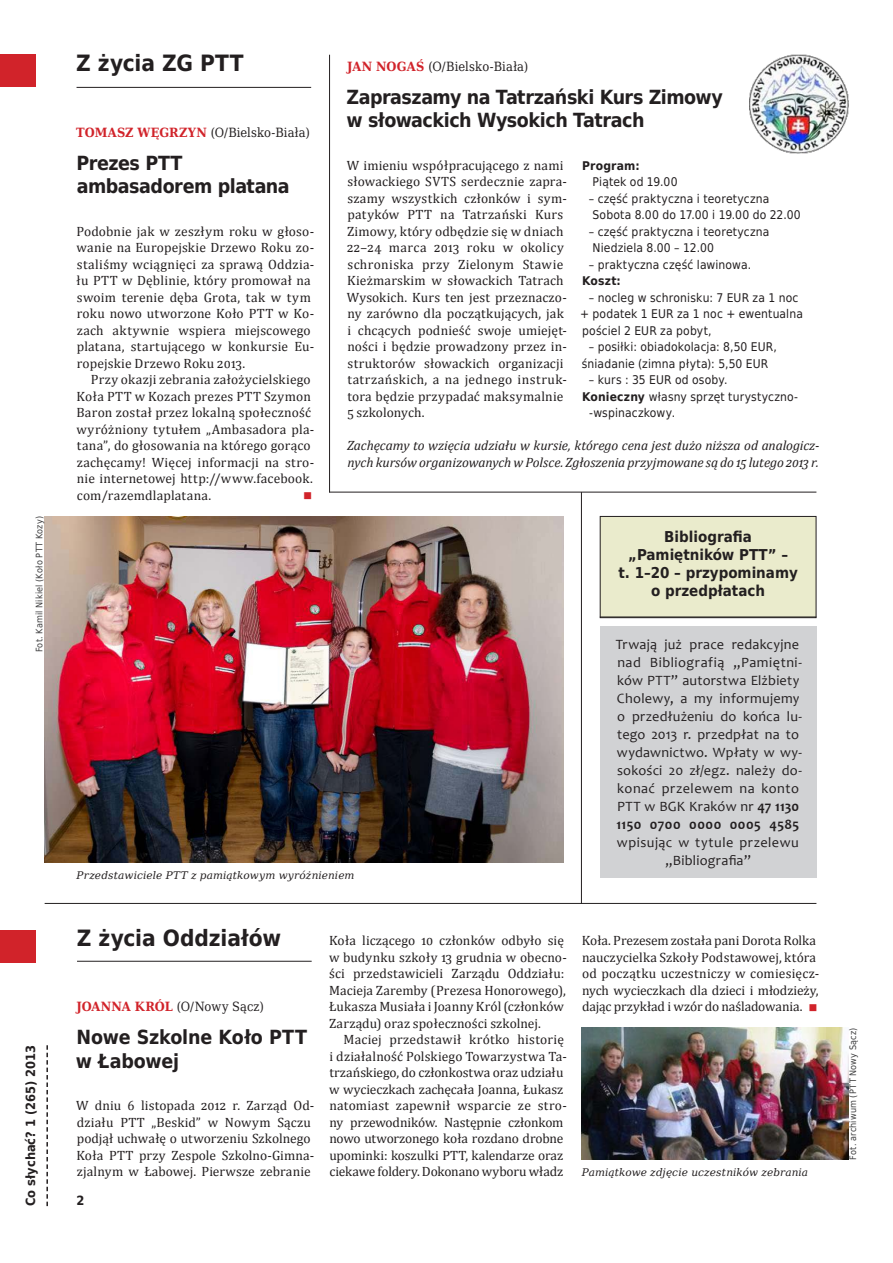
<style>
.page{position:relative;width:893px;height:1263px;background:#fff}
.page>*{position:absolute;margin:0;border:0;box-sizing:border-box;transform-origin:0 0}
.naglowki{font:700 22.5px "DejaVu Sans Condensed";letter-spacing:-.005em;color:#231f20}
.naglowki_mniejsze_we{font:700 19.5px/23.4px "DejaVu Sans Condensed";letter-spacing:-.025em;color:#231f20}
.naglowki_mniejsze_we-2{font:700 19.5px/23.4px "DejaVu Sans Condensed";letter-spacing:-.005em;color:#231f20}
.t1{font:700 15px/18px "DejaVu Sans Condensed";color:#231f20;text-align:center}
.t2{font:14.25px/18px "Candara";letter-spacing:.02em;color:#231f20;text-align:center}
.podst_pierwszy{font:13.5px/16.5px "Cambria";letter-spacing:.015em;color:#231f20}
.Postawowy{font:13.5px/16.5px "Cambria";letter-spacing:.005em;color:#231f20}
.podst_pierwszy_z_ods{font:italic 13.5px/16.5px "Cambria";letter-spacing:-.005em;color:#231f20}
.Autor_przed_nagl_mni{font:12.75px "DejaVu Serif Condensed";letter-spacing:.01em;color:#231f20}
.t3{font:700 12.75px "DejaVu Sans Condensed";color:#231f20}
.bibliografia{font:12px/16.5px "DejaVu Sans Condensed";letter-spacing:.015em;color:#231f20}
.bibliografia-2{font:700 12px "DejaVu Sans Condensed";letter-spacing:.015em;color:#231f20}
.zdjecie{font:italic 10.5px "DejaVu Serif";letter-spacing:.005em;color:#231f20}
.fot{font:9px "DejaVu Sans Condensed";letter-spacing:.02em;color:#3e3e3f}
.t4{font:9px "DejaVu Serif";color:#d1232a}
.s1{font-weight:700;color:#d1232a}
.s2{font-weight:700}
</style>
<div class="page">
<svg style="left:46px;top:1045px;width:2px;height:161px"></svg>
<div style="left:600px;top:516px;width:216px;height:102px;background:#eaebcc"></div>
<div style="left:600px;top:516px;width:216px;height:102px;border:1px solid #231f20"></div>
<div style="left:0;top:55px;width:35px;height:32px;background:#d1232a"></div>
<hr style="left:77px;top:87px;width:234px;height:1px;background:#231f20">
<img style="left:45px;top:516px;width:519px;height:346px">
<img style="left:750px;top:55px;width:98px;height:98px">
<hr style="left:329px;top:55px;width:1px;height:437px;background:#231f20">
<hr style="left:329px;top:492px;width:487px;height:1px;background:#231f20">
<div style="left:0;top:930px;width:36px;height:33px;background:#d1232a"></div>
<hr style="left:77px;top:961px;width:235px;height:1px;background:#231f20">
<hr style="left:45px;top:903px;width:771px;height:1px;background:#231f20">
<div style="left:600px;top:626px;width:216px;height:252px;background:#d1d2d4"></div>
<hr style="left:581px;top:492px;width:1px;height:412px;background:#231f20">
<hr style="left:600px;top:617px;width:216px;height:1px;background:#231f20">
<img style="left:582px;top:1028px;width:266px;height:132px">
<p class="fot" style="left:32px;top:652px;width:138px;rotate:-90deg">Fot. Kamil Nikiel (Koło PTT Kozy)</p>
<p class="t3" style="left:20px;top:1206px;width:162px;rotate:-90deg">Co słychać? 1 (265) 2013</p>
<p class="naglowki" style="left:76px;top:44px;width:169px">Z życia ZG PTT</p>
<p class="Autor_przed_nagl_mni" style="left:76px;top:122px;width:235px"><span class="s1">TOMASZ WĘGRZYN</span> (O/Bielsko-Biała)</p>
<p class="naglowki_mniejsze_we" style="left:77px;top:150px;width:215px">Prezes PTT ambasadorem platana</p>
<p class="podst_pierwszy" style="left:76px;top:223px;width:239px">Podobnie jak w zeszłym roku w głoso&shy;wanie na Europejskie Drzewo Roku zo&shy;staliśmy wciągnięci za sprawą Oddzia&shy;łu PTT w Dęblinie, który promował na swoim terenie dęba Grota, tak w tym roku nowo utworzone Koło PTT w Ko&shy;zach aktywnie wspiera miejscowego platana, startującego w konkursie Eu&shy;ropejskie Drzewo Roku 2013.</p>
<p class="Postawowy" style="left:76px;top:371px;width:239px;text-indent:14px">Przy okazji zebrania założycielskiego Koła PTT w Kozach prezes PTT Szymon Baron został przez lokalną społeczność wyróżniony tytułem „Ambasadora pla&shy;tana”, do głosowania na którego gorąco zachęcamy! Więcej informacji na stro&shy;nie internetowej http://www.facebook. com/razemdlaplatana.</p>
<p class="t4" style="left:303px;top:488px;width:10px">■</p>
<p class="Autor_przed_nagl_mni" style="left:347px;top:56px;width:183px"><span class="s1">JAN NOGAŚ</span> (O/Bielsko-Biała)</p>
<p class="naglowki_mniejsze_we" style="left:346px;top:84px;width:378px">Zapraszamy na Tatrzański Kurs Zimowy w słowackich Wysokich Tatrach</p>
<p class="podst_pierwszy" style="left:347px;top:157px;width:222px">W imieniu współpracującego z nami słowackiego SVTS serdecznie zapra&shy;szamy wszystkich członków i sym&shy;patyków PTT na Tatrzański Kurs Zimowy, który odbędzie się w dniach 22–24 marca 2013 roku w okolicy schroniska przy Zielonym Stawie Kieżmarskim w słowackich Tatrach Wysokich. Kurs ten jest przeznaczo&shy;ny zarówno dla początkujących, jak i chcących podnieść swoje umiejęt&shy;ności i będzie prowadzony przez in&shy;struktorów słowackich organizacji tatrzańskich, a na jednego instruk&shy;tora będzie przypadać maksymalnie 5 szkolonych.</p>
<p class="bibliografia-2" style="left:582px;top:155px;width:59px">Program:</p>
<p class="bibliografia" style="left:593px;top:173px;width:86px">Piątek od 19.00</p>
<p class="bibliografia" style="left:589px;top:190px;width:182px">– część praktyczna i teoretyczna</p>
<p class="bibliografia" style="left:592px;top:206px;width:210px">Sobota 8.00 do 17.00 i 19.00 do 22.00</p>
<p class="bibliografia" style="left:589px;top:223px;width:182px">– część praktyczna i teoretyczna</p>
<p class="bibliografia" style="left:593px;top:239px;width:123px">Niedziela 8.00 – 12.00</p>
<p class="bibliografia" style="left:589px;top:256px;width:164px">– praktyczna część lawinowa.</p>
<p class="bibliografia-2" style="left:582px;top:271px;width:40px">Koszt:</p>
<p class="bibliografia" style="left:580px;top:289px;width:224px;text-indent:9px">– nocleg w schronisku: 7 EUR za 1 noc + podatek 1 EUR za 1 noc + ewentualna pościel 2 EUR za pobyt,</p>
<p class="bibliografia" style="left:582px;top:338px;width:197px;text-indent:7px">– posiłki: obiadokolacja: 8,50 EUR, śniadanie (zimna płyta): 5,50 EUR</p>
<p class="bibliografia" style="left:589px;top:371px;width:140px">– kurs : 35 EUR od osoby.</p>
<p class="bibliografia" style="left:589px;top:388px;width:210px;text-indent:-7px"><span class="s2">Konieczny</span> własny sprzęt turystyczno--wspinaczkowy.</p>
<p class="podst_pierwszy_z_ods" style="left:347px;top:437px;width:474px">Zachęcamy to wzięcia udziału w kursie, którego cena jest dużo niższa od analogicz&shy;nych kursów organizowanych w Polsce. Zgłoszenia przyjmowane są do 15 lutego 2013 r.</p>
<p class="t1" style="left:618px;top:528px;width:181px">Bibliografia „Pamiętników PTT” –<br>t. 1–20 – przypominamy o przedpłatach</p>
<p class="zdjecie" style="left:77px;top:867px;width:279px">Przedstawiciele PTT z pamiątkowym wyróżnieniem</p>
<p class="t2" style="left:616px;top:635px;width:187px">Trwają już prace redakcyjne nad Bibliografią „Pamiętni&shy;ków PTT” autorstwa Elżbiety<br>Cholewy, a my informujemy o przedłużeniu do końca lu&shy;tego 2013 r. przedpłat na to wydawnictwo. Wpłaty w wy&shy;sokości 20 zł/egz. należy do&shy;konać przelewem na konto<br>PTT w BGK Kraków nr <span class="s2">47 1130<br>1150 0700 0000 0005 4585 </span>wpisując w tytule przelewu „Bibliografia”</p>
<p class="naglowki" style="left:77px;top:919px;width:206px">Z życia Oddziałów</p>
<p class="Autor_przed_nagl_mni" style="left:76px;top:997px;width:189px"><span class="s1">JOANNA KRÓL</span> (O/Nowy Sącz)</p>
<p class="naglowki_mniejsze_we-2" style="left:76px;top:1025px;width:233px">Nowe Szkolne Koło PTT w Łabowej</p>
<p class="podst_pierwszy" style="left:76px;top:1097px;width:240px">W dniu 6 listopada 2012 r. Zarząd Od&shy;działu PTT „Beskid” w Nowym Sączu podjął uchwałę o utworzeniu Szkolnego Koła PTT przy Zespole Szkolno-Gimna&shy;zjalnym w Łabowej. Pierwsze zebranie</p>
<p class="t3" style="left:77px;top:1190px;width:9px">2</p>
<p class="podst_pierwszy" style="left:329px;top:932px;width:239px">Koła liczącego 10 członków odbyło się w budynku szkoły 13 grudnia w obecno&shy;ści przedstawicieli Zarządu Oddziału:<br>Macieja Zaremby (Prezesa Honorowego), Łukasza Musiała i Joanny Król (członków Zarządu) oraz społeczności szkolnej.</p>
<p class="Postawowy" style="left:329px;top:1031px;width:239px;text-indent:14px">Maciej przedstawił krótko historię i działalność Polskiego Towarzystwa Ta&shy;trzańskiego, do członkostwa oraz udziału w wycieczkach zachęcała Joanna, Łukasz natomiast zapewnił wsparcie ze stro&shy;ny przewodników. Następnie członkom nowo utworzonego koła rozdano drobne upominki: koszulki PTT, kalendarze oraz ciekawe foldery. Dokonano wyboru władz</p>
<p class="Postawowy" style="left:582px;top:932px;width:239px">Koła. Prezesem została pani Dorota Rolka nauczycielka Szkoły Podstawowej, która od początku uczestniczy w comiesięcz&shy;nych wycieczkach dla dzieci i młodzieży, dając przykład i wzór do naśladowania.</p>
<p class="t4" style="left:809px;top:1000px;width:10px">■</p>
<p class="zdjecie" style="left:582px;top:1164px;width:228px">Pamiątkowe zdjęcie uczestników zebrania</p>
<p class="fot" style="left:846px;top:1159px;width:133px;rotate:-90deg">Fot. archiwum (PTT Nowy Sącz)</p>
</div>
